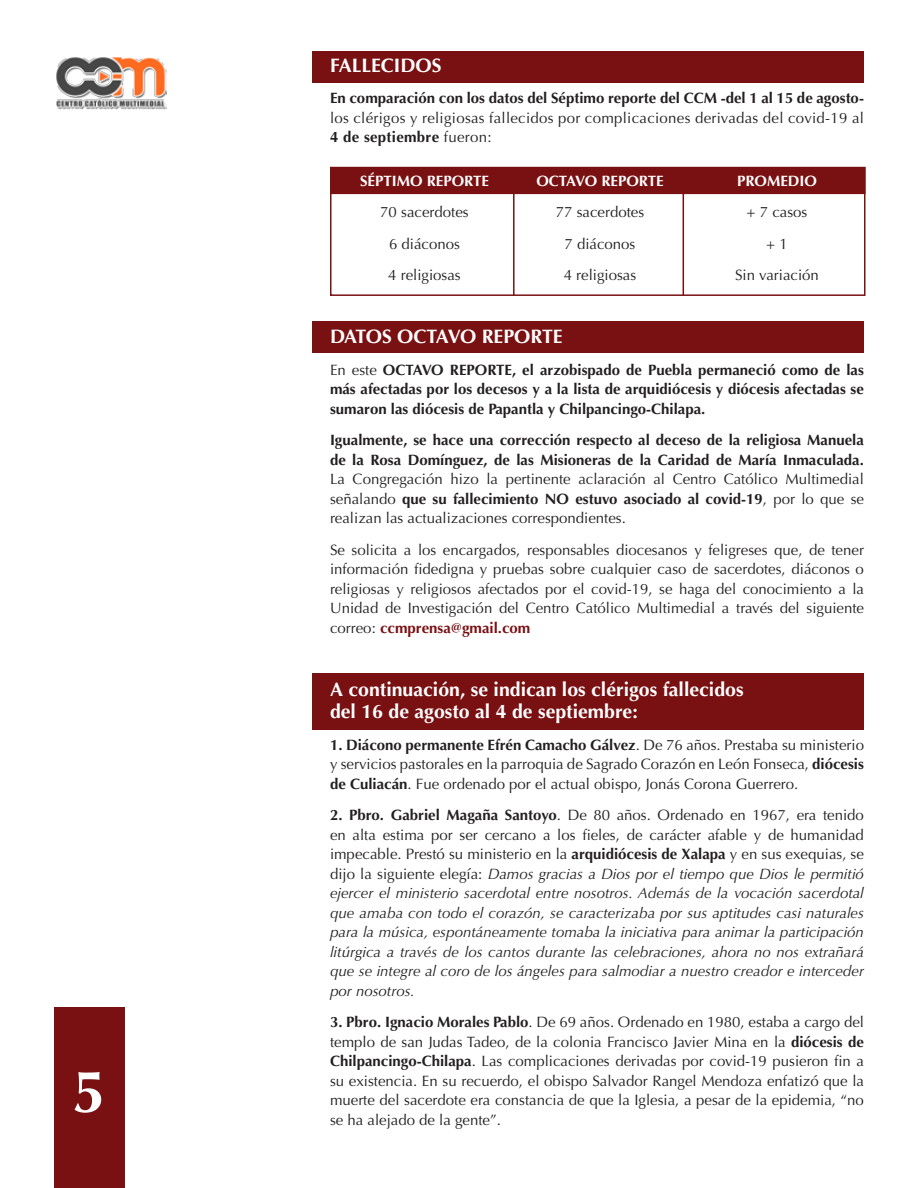
<style>
.page{position:relative;width:918px;height:1188px;background:#fff}
.page>*{position:absolute;margin:0;border:0;box-sizing:border-box;transform-origin:0 0}
.t1{font:700 60px "Optima";color:#fff}
.t2{font:700 19.5px "Optima";color:#fff}
.t3{font:15px/19.5px "Optima";color:#231f20;text-align:justify}
.t4{font:700 15px/19.5px "Optima";color:#231f20;text-align:justify}
.t5{font:italic 15px/19.5px "Optima";color:#231f20;text-align:justify}
.t6{font:700 15px "Optima";color:#fff}
.s1{font-weight:400}
.s2{font-weight:700;color:#791113}
.s3{font-weight:700}
.s4{font-weight:700;font-style:normal}
.s5{font-style:normal}
</style>
<div class="page">
<div style="left:330px;top:167px;width:536px;height:27px;background:#791113"></div>
<div style="left:330px;top:167px;width:536px;height:129px;border:2px solid #791113"></div>
<hr style="left:513px;top:168px;width:2px;height:128px;background:#791113">
<hr style="left:683px;top:168px;width:1px;height:128px;background:#791113">
<div style="left:312px;top:51px;width:552px;height:31px;background:#791113"></div>
<div style="left:312px;top:322px;width:552px;height:31px;background:#791113"></div>
<div style="left:312px;top:673px;width:552px;height:56px;background:#791113"></div>
<img style="left:56px;top:57px;width:111px;height:53px">
<div style="left:54px;top:1008px;width:71px;height:180px;background:#791113"></div>
<p class="t1" style="left:73px;top:1057px;width:35px">5</p>
<p class="t2" style="left:330px;top:54px;width:113px">FALLECIDOS</p>
<p class="t4" style="left:330px;top:89px;width:536px">En comparación con los datos del Séptimo reporte del CCM -del 1 al 15 de agosto&shy;<span class="s1">los clérigos y religiosas fallecidos por complicaciones derivadas del covid-19 al </span>4 de septiembre <span class="s1">fueron:</span></p>
<p class="t6" style="left:360px;top:172px;width:130px">SÉPTIMO REPORTE</p>
<p class="t6" style="left:536px;top:172px;width:129px">OCTAVO REPORTE</p>
<p class="t6" style="left:737px;top:172px;width:81px">PROMEDIO</p>
<p class="t3" style="left:380px;top:203px;width:90px">70 sacerdotes</p>
<p class="t3" style="left:556px;top:203px;width:90px">77 sacerdotes</p>
<p class="t3" style="left:747px;top:203px;width:62px">+ 7 casos</p>
<p class="t3" style="left:389px;top:234px;width:72px">6 diáconos</p>
<p class="t3" style="left:565px;top:234px;width:72px">7 diáconos</p>
<p class="t3" style="left:766px;top:234px;width:23px">+ 1</p>
<p class="t3" style="left:388px;top:266px;width:74px">4 religiosas</p>
<p class="t3" style="left:564px;top:266px;width:74px">4 religiosas</p>
<p class="t3" style="left:735px;top:266px;width:85px">Sin variación</p>
<p class="t2" style="left:330px;top:326px;width:234px">DATOS OCTAVO REPORTE</p>
<p class="t4" style="left:330px;top:360px;width:536px"><span class="s1">En este</span> OCTAVO REPORTE, el arzobispado de Puebla permaneció como de las más afectadas por los decesos y a la lista de arquidiócesis y diócesis afectadas se sumaron las diócesis de Papantla y Chilpancingo-Chilapa.</p>
<p class="t4" style="left:330px;top:431px;width:536px">Igualmente, se hace una corrección respecto al deceso de la religiosa Manuela de la Rosa Domínguez, de las Misioneras de la Caridad de María Inmaculada.<br><span class="s1">La Congregación hizo la pertinente aclaración al Centro Católico Multimedial señalando</span> que su fallecimiento NO estuvo asociado al covid-19<span class="s1">, por lo que se realizan las actualizaciones correspondientes.</span></p>
<p class="t3" style="left:330px;top:540px;width:536px">Se solicita a los encargados, responsables diocesanos y feligreses que, de tener información fidedigna y pruebas sobre cualquier caso de sacerdotes, diáconos o religiosas y religiosos afectados por el covid-19, se haga del conocimiento a la Unidad de Investigación del Centro Católico Multimedial a través del siguiente correo: <span class="s2">ccmprensa@gmail.com</span></p>
<p class="t2" style="left:330px;top:678px;width:415px">A continuación, se indican los clérigos fallecidos</p>
<p class="t2" style="left:330px;top:701px;width:309px">del 16 de agosto al 4 de septiembre:</p>
<p class="t3" style="left:330px;top:735px;width:536px"><span class="s3">1. Diácono permanente Efrén Camacho Gálvez</span>. De 76 años. Prestaba su ministerio y servicios pastorales en la parroquia de Sagrado Corazón en León Fonseca, <span class="s3">diócesis de Culiacán</span>. Fue ordenado por el actual obispo, Jonás Corona Guerrero.</p>
<p class="t5" style="left:330px;top:806px;width:535px"><span class="s4">2. Pbro. Gabriel Magaña Santoyo</span><span class="s5">. De 80 años. Ordenado en 1967, era tenido en alta estima por ser cercano a los fieles, de carácter afable y de humanidad impecable. Prestó su ministerio en la</span> <span class="s4">arquidiócesis de Xalapa</span> <span class="s5">y en sus exequias, se dijo la siguiente elegía:</span> Damos gracias a Dios por el tiempo que Dios le permitió ejercer el ministerio sacerdotal entre nosotros. Además de la vocación sacerdotal que amaba con todo el corazón, se caracterizaba por sus aptitudes casi naturales para la música, espontáneamente tomaba la iniciativa para animar la participación litúrgica a través de los cantos durante las celebraciones, ahora no nos extrañará que se integre al coro de los ángeles para salmodiar a nuestro creador e interceder por nosotros.</p>
<p class="t3" style="left:330px;top:1013px;width:536px"><span class="s3">3. Pbro. Ignacio Morales Pablo</span>. De 69 años. Ordenado en 1980, estaba a cargo del templo de san Judas Tadeo, de la colonia Francisco Javier Mina en la <span class="s3">diócesis de Chilpancingo-Chilapa</span>. Las complicaciones derivadas por covid-19 pusieron fin a su existencia. En su recuerdo, el obispo Salvador Rangel Mendoza enfatizó que la muerte del sacerdote era constancia de que la Iglesia, a pesar de la epidemia, “no</p>
<p class="t3" style="left:330px;top:1110px;width:172px">se ha alejado de la gente”.</p>
</div>
